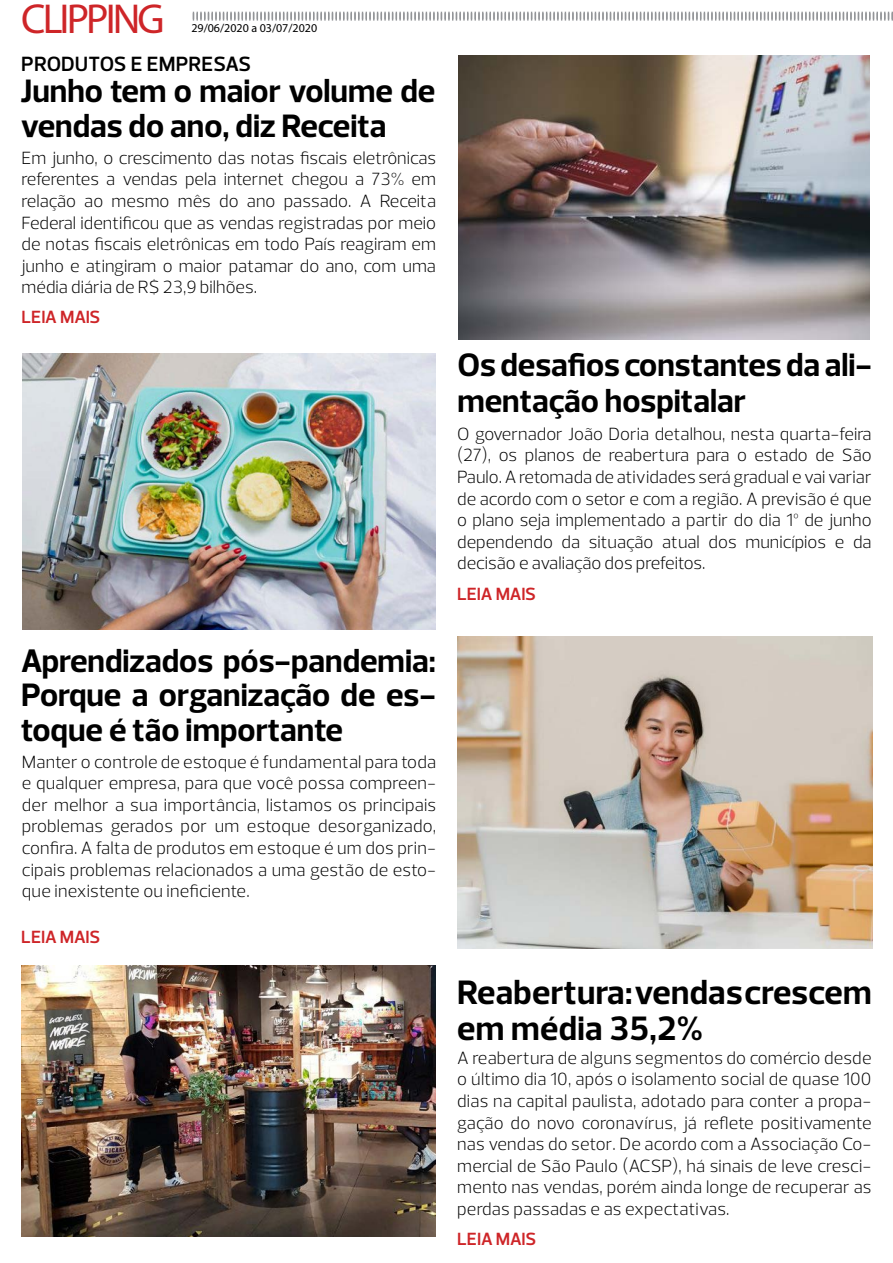
<style>
.page{position:relative;width:893px;height:1263px;background:#fff}
.page>*{position:absolute;margin:0;border:0;box-sizing:border-box;transform-origin:0 0}
.t1{font:42px "Myriad Pro";letter-spacing:-.07em;color:#ce2528}
.t2{font:700 34.5px/36px "Prelo";letter-spacing:.01em;color:#000}
.t3{font:700 33px/34.5px "Prelo";color:#000}
.t4{font:600 21px "Prelo";letter-spacing:.005em;color:#000}
.t5{font:300 18px/21.6px "Prelo";color:#000;text-align:justify}
.t6{font:600 18px "Prelo";letter-spacing:-.015em;color:#ce2528}
.t7{font:12px "Myriad Pro";color:#000}
</style>
<div class="page">
<svg style="left:193px;top:12px;width:700px;height:9px"></svg>
<img style="left:457px;top:637px;width:416px;height:311px">
<img style="left:458px;top:55px;width:412px;height:285px">
<img style="left:23px;top:353px;width:412px;height:276px">
<img style="left:22px;top:965px;width:414px;height:271px">
<h1 class="t1" style="left:21px;top:-7px;width:145px">CLIPPING</h1>
<p class="t7" style="left:191px;top:21px;width:127px">29/06/2020 a 03/07/2020</p>
<p class="t4" style="left:21px;top:51px;width:231px">PRODUTOS E EMPRESAS</p>
<h3 class="t3" style="left:21px;top:74px;width:416px">Junho tem o maior volume de vendas do ano, diz Receita</h3>
<p class="t5" style="left:22px;top:147px;width:416px">Em junho, o crescimento das notas fiscais eletrônicas referentes a vendas pela internet chegou a 73% em relação ao mesmo mês do ano passado. A Receita Federal identificou que as vendas registradas por meio de notas fiscais eletrônicas em todo País reagiram em junho e atingiram o maior patamar do ano, com uma média diária de R$ 23,9 bilhões.</p>
<p class="t6" style="left:22px;top:306px;width:80px">LEIA MAIS</p>
<h3 class="t3" style="left:21px;top:644px;width:416px;text-align:justify">Aprendizados pós-pandemia:<br>Porque a organização de es&shy;toque é tão importante</h3>
<p class="t5" style="left:22px;top:751px;width:416px">Manter o controle de estoque é fundamental para toda e qualquer empresa, para que você possa compreen&shy;der melhor a sua importância, listamos os principais problemas gerados por um estoque desorganizado, confira. A falta de produtos em estoque é um dos prin&shy;cipais problemas relacionados a uma gestão de esto&shy;que inexistente ou ineficiente.</p>
<p class="t6" style="left:21px;top:925px;width:80px">LEIA MAIS</p>
<h3 class="t3" style="left:457px;top:347px;width:416px;line-height:36px">Os desafios constantes da ali&shy;mentação hospitalar</h3>
<p class="t5" style="left:457px;top:423px;width:416px">O governador João Doria detalhou, nesta quarta-feira (27), os planos de reabertura para o estado de São Paulo. A retomada de atividades será gradual e vai variar de acordo com o setor e com a região. A previsão é que o plano seja implementado a partir do dia 1º de junho dependendo da situação atual dos municípios e da decisão e avaliação dos prefeitos.</p>
<p class="t6" style="left:457px;top:582px;width:80px">LEIA MAIS</p>
<h2 class="t2" style="left:457px;top:974px;width:416px">Reabertura: vendas crescem em média 35,2%</h2>
<p class="t5" style="left:457px;top:1047px;width:416px">A reabertura de alguns segmentos do comércio desde o último dia 10, após o isolamento social de quase 100 dias na capital paulista, adotado para conter a propa&shy;gação do novo coronavírus, já reflete positivamente nas vendas do setor. De acordo com a Associação Co&shy;mercial de São Paulo (ACSP), há sinais de leve cresci&shy;mento nas vendas, porém ainda longe de recuperar as perdas passadas e as expectativas.</p>
<p class="t6" style="left:457px;top:1228px;width:80px">LEIA MAIS</p>
</div>
